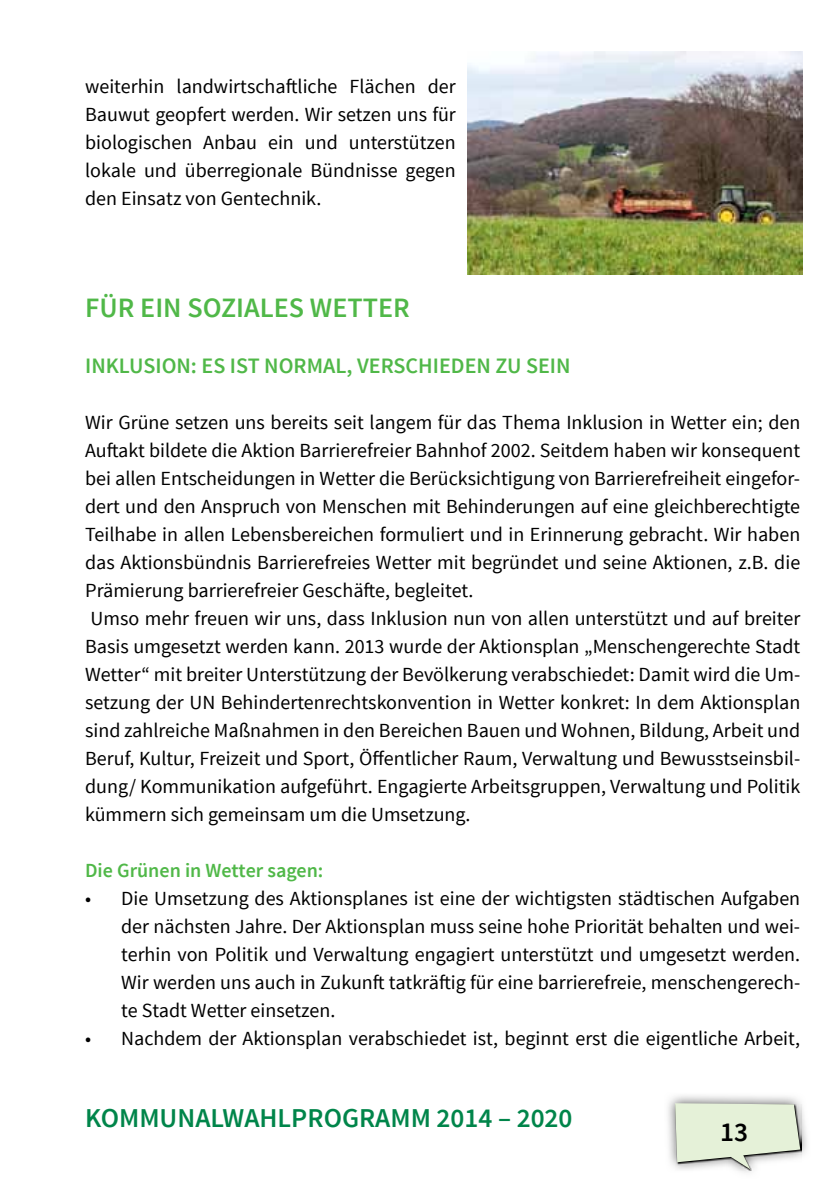
<style>
.page{position:relative;width:840px;height:1191px;background:#fff}
.page>*{position:absolute;margin:0;border:0;box-sizing:border-box;transform-origin:0 0}
.t1{font:600 28px "Source Sans Pro";color:#50b848}
.t2{font:600 27.2px "Source Sans Pro";color:#00854a}
.t3{font:600 27.2px "Source Sans Pro";color:#000}
.t4{font:600 22px "Source Sans Pro";color:#50b848}
.t5{font:20px/28px "Source Sans Pro";color:#000;text-align:justify}
.t6{font:600 20px "Source Sans Pro";color:#50b848}
</style>
<div class="page">
<img style="left:668px;top:1095px;width:139px;height:78px">
<img style="left:675px;top:1104px;width:125px;height:66px">
<svg style="left:674px;top:1103px;width:125px;height:66px;background:#dde6d2"></svg>
<img style="left:467px;top:51px;width:335px;height:223px">
<p class="t5" style="left:85px;top:73px;width:372px">weiterhin landwirtschaftliche Flächen der Bauwut geopfert werden. Wir setzen uns für biologischen Anbau ein und unterstützen lokale und überregionale Bündnisse gegen den Einsatz von Gentechnik.</p>
<h1 class="t1" style="left:85px;top:290px;width:326px">FÜR EIN SOZIALES WETTER</h1>
<p class="t4" style="left:85px;top:352px;width:486px">INKLUSION: ES IST NORMAL, VERSCHIEDEN ZU SEIN</p>
<p class="t5" style="left:85px;top:409px;width:716px;text-align:left">Wir Grüne setzen uns bereits seit langem für das Thema Inklusion in Wetter ein; den Auftakt bildete die Aktion Barrierefreier Bahnhof 2002. Seitdem haben wir konsequent bei allen Entscheidungen in Wetter die Berücksichtigung von Barrierefreiheit eingefor&shy;dert und den Anspruch von Menschen mit Behinderungen auf eine gleichberechtigte Teilhabe in allen Lebensbereichen formuliert und in Erinnerung gebracht. Wir haben das Aktionsbündnis Barrierefreies Wetter mit begründet und seine Aktionen, z.B. die Prämierung barrierefreier Geschäfte, begleitet.<br>Umso mehr freuen wir uns, dass Inklusion nun von allen unterstützt und auf breiter Basis umgesetzt werden kann. 2013 wurde der Aktionsplan „Menschengerechte Stadt Wetter“ mit breiter Unterstützung der Bevölkerung verabschiedet: Damit wird die Um&shy;setzung der UN Behindertenrechtskonvention in Wetter konkret: In dem Aktionsplan sind zahlreiche Maßnahmen in den Bereichen Bauen und Wohnen, Bildung, Arbeit und Beruf, Kultur, Freizeit und Sport, Öffentlicher Raum, Verwaltung und Bewusstseinsbil&shy;dung/ Kommunikation aufgeführt. Engagierte Arbeitsgruppen, Verwaltung und Politik kümmern sich gemeinsam um die Umsetzung.</p>
<p class="t6" style="left:85px;top:858px;width:240px">Die Grünen in Wetter sagen:</p>
<p class="t5" style="left:121px;top:885px;width:680px;text-indent:-36px">• Die Umsetzung des Aktionsplanes ist eine der wichtigsten städtischen Aufgaben der nächsten Jahre. Der Aktionsplan muss seine hohe Priorität behalten und wei&shy;terhin von Politik und Verwaltung engagiert unterstützt und umgesetzt werden.<br>Wir werden uns auch in Zukunft tatkräftig für eine barrierefreie, menschengerech&shy;te Stadt Wetter einsetzen.</p>
<p class="t5" style="left:85px;top:1025px;width:716px">• Nachdem der Aktionsplan verabschiedet ist, beginnt erst die eigentliche Arbeit,</p>
<h2 class="t2" style="left:85px;top:1101px;width:488px">KOMMUNALWAHLPROGRAMM 2014 – 2020</h2>
<h2 class="t3" style="left:719px;top:1114px;width:29px">13</h2>
</div>
